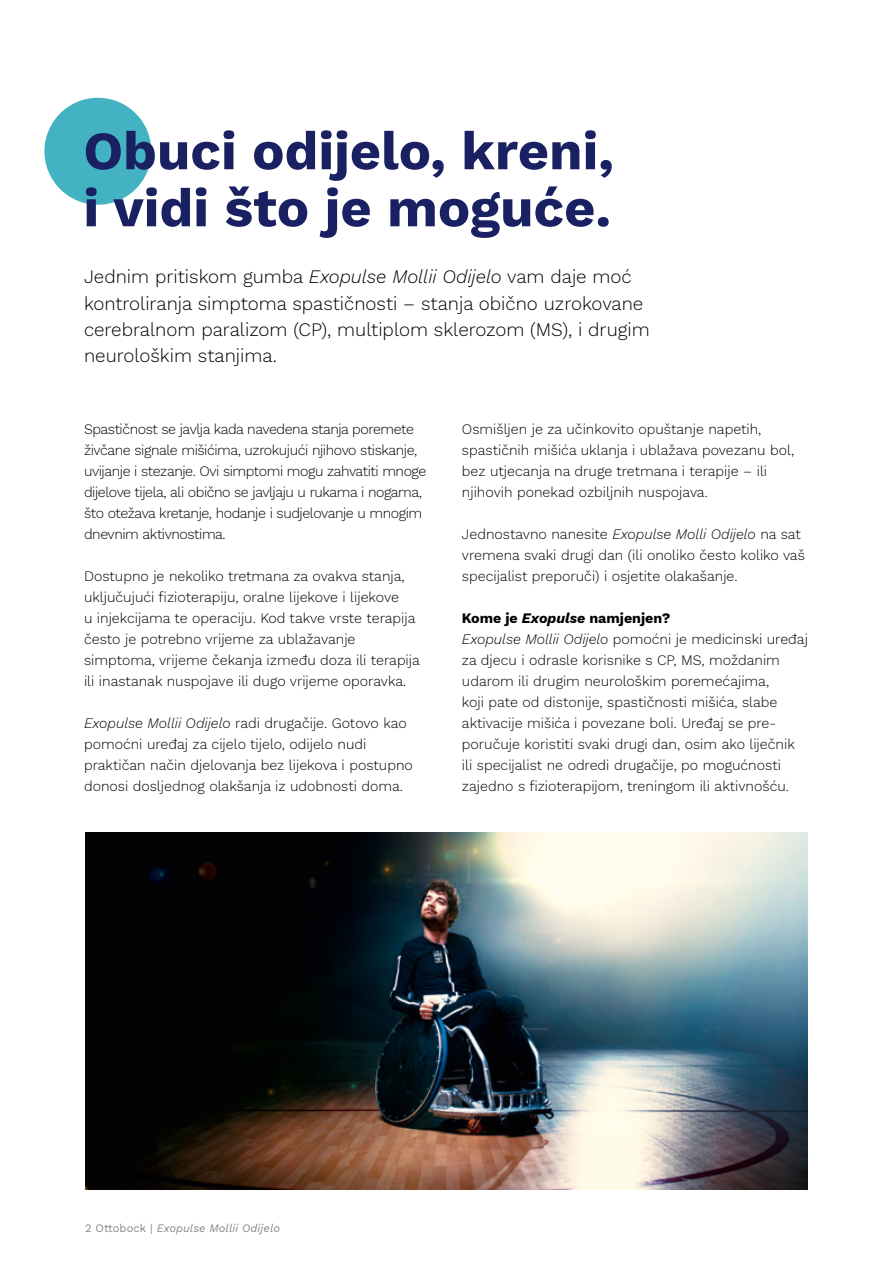
<style>
.page{position:relative;width:893px;height:1263px;background:#fff}
.page>*{position:absolute;margin:0;border:0;box-sizing:border-box;transform-origin:0 0}
.t1{font:700 54px/57px "Work Sans";color:#1a2162}
.t2{font:300 18.75px/26.2px "Work Sans";color:#000}
.t3{font:300 14.25px/21px "Work Sans";color:#000}
.t4{font:300 14.25px/21px "Work Sans";letter-spacing:-.03em;color:#000}
.t5{font:italic 11.25px "Work Sans";letter-spacing:.005em;color:#878786}
.s1{font-style:italic}
.s2{font-weight:700}
.s3{font-weight:700;font-style:italic}
.s4{font-style:normal}
</style>
<div class="page">
<div style="left:44px;top:98px;width:107px;height:107px;background:#43b2c2;border-radius:50%"></div>
<img style="left:85px;top:833px;width:723px;height:357px">
<h1 class="t1" style="left:83px;top:120px;width:532px">Obuci odijelo, kreni, i vidi što je moguće.</h1>
<h2 class="t2" style="left:84px;top:263px;width:567px">Jednim pritiskom gumba <span class="s1">Exopulse Mollii Odijelo</span> vam daje moć kontroliranja simptoma spastičnosti – stanja obično uzrokovane cerebralnom paralizom (CP), multiplom sklerozom (MS), i drugim neurološkim stanjima.</h2>
<p class="t4" style="left:84px;top:418px;width:344px">Spastičnost se javlja kada navedena stanja poremete živčane signale mišićima, uzrokujući njihovo stiskanje, uvijanje i stezanje. Ovi simptomi mogu zahvatiti mnoge dijelove tijela, ali obično se javljaju u rukama i nogama, što otežava kretanje, hodanje i sudjelovanje u mnogim dnevnim aktivnostima.</p>
<p class="t3" style="left:84px;top:565px;width:337px">Dostupno je nekoliko tretmana za ovakva stanja, uključujući fizioterapiju, oralne lijekove i lijekove<br>u injekcijama te operaciju. Kod takve vrste terapija često je potrebno vrijeme za ublažavanje simptoma, vrijeme čekanja između doza ili terapija ili inastanak nuspojave ili dugo vrijeme oporavka.</p>
<p class="t3" style="left:84px;top:712px;width:330px"><span class="s1">Exopulse Mollii Odijelo</span> radi drugačije. Gotovo kao pomoćni uređaj za cijelo tijelo, odijelo nudi praktičan način djelovanja bez lijekova i postupno donosi dosljednog olakšanja iz udobnosti doma.</p>
<p class="t3" style="left:462px;top:418px;width:334px">Osmišljen je za učinkovito opuštanje napetih, spastičnih mišića uklanja i ublažava povezanu bol, bez utjecanja na druge tretmana i terapije – ili njihovih ponekad ozbiljnih nuspojava.</p>
<p class="t3" style="left:462px;top:523px;width:344px">Jednostavno nanesite <span class="s1">Exopulse Molli Odijelo</span> na sat vremena svaki drugi dan (ili onoliko često koliko vaš specijalist preporuči) i osjetite olakašanje.</p>
<p class="t3" style="left:462px;top:607px;width:347px"><span class="s2">Kome je</span> <span class="s3">Exopulse</span> <span class="s2">namjenjen?<br></span><span class="s1">Exopulse Mollii Odijelo</span> pomoćni je medicinski uređaj za djecu i odrasle korisnike s CP, MS, moždanim udarom ili drugim neurološkim poremećajima,<br>koji pate od distonije, spastičnosti mišića, slabe aktivacije mišića i povezane boli. Uređaj se pre&shy;poručuje koristiti svaki drugi dan, osim ako liječnik ili specijalist ne odredi drugačije, po mogućnosti zajedno s fizioterapijom, treningom ili aktivnošću.</p>
<p class="t5" style="left:85px;top:1219px;width:197px"><span class="s4">2 Ottobock |</span> Exopulse Mollii Odijelo</p>
</div>
